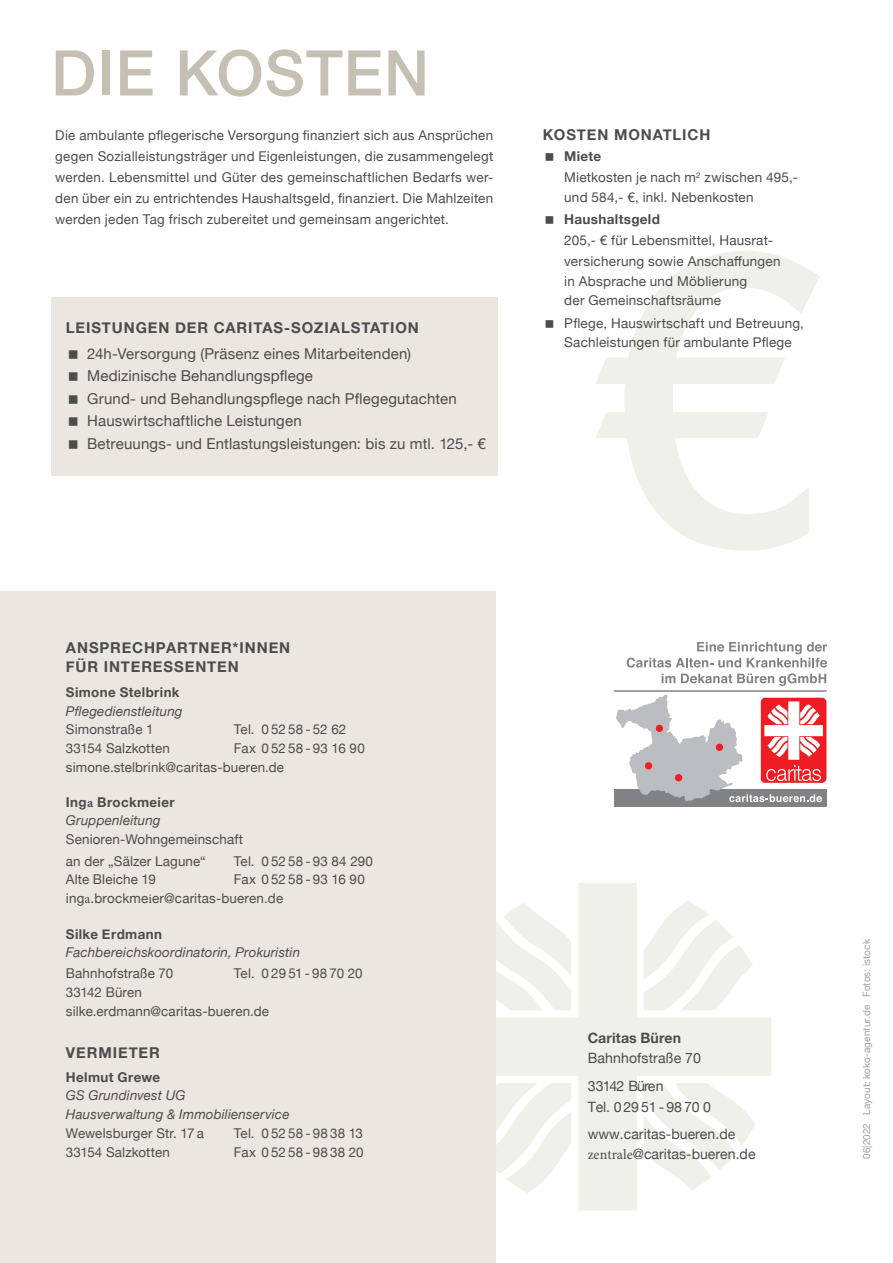
<style>
.page{position:relative;width:893px;height:1263px;background:#fff}
.page>*{position:absolute;margin:0;border:0;box-sizing:border-box;transform-origin:0 0}
.t1{font:500 63px "Helvetica Neue";letter-spacing:.015em;color:#c6bfb3}
.t2{font:15px/22.5px "Helvetica Neue";letter-spacing:.01em;color:#4b4c4d}
.t3{font:700 15px/19.5px "Helvetica Neue";letter-spacing:.06em;color:#4b4c4d}
.t4{font:14.25px/27.9px "Helvetica Neue";color:#4b4c4d}
.t5{font:700 14.25px "Helvetica Neue";letter-spacing:.01em;color:#4b4c4d}
.t6{font:13.5px/21px "Helvetica Neue";letter-spacing:.015em;color:#4b4c4d}
.t7{font:italic 13.5px/18.1px "Helvetica Neue";letter-spacing:.01em;color:#4b4c4d}
.t8{font:700 13.5px "Helvetica Neue";letter-spacing:.025em;color:#4b4c4d}
.t9{font:13.5px "Helvetica Neue";letter-spacing:-.005em;color:#4b4c4d}
.t10{font:10.05px "Helvetica Neue";letter-spacing:.015em;color:#9da1a2}
.s1{font-weight:700}
.s2{font-weight:700;font-style:normal}
.s3{font-family:"Minion Pro";font-weight:700;font-style:normal}
.s4{font-family:"Minion Pro"}
</style>
<div class="page">
<svg style="left:596px;top:251px;width:224px;height:300px"></svg>
<div style="left:51px;top:297px;width:446px;height:179px;background:#eae6e0"></div>
<svg style="left:495px;top:883px;width:276px;height:327px;fill:#f0f0eb"></svg>
<svg style="left:495px;top:1083px;width:76px;height:110px"></svg>
<svg style="left:644px;top:1083px;width:111px;height:108px"></svg>
<svg style="left:495px;top:902px;width:76px;height:108px"></svg>
<svg style="left:644px;top:901px;width:109px;height:109px"></svg>
<div style="left:0;top:591px;width:495px;height:672px;background:#eae6e0"></div>
<hr style="left:614px;top:690px;width:212px;height:2px;background:#808285">
<div style="left:614px;top:790px;width:212px;height:17px;background:#808285"></div>
<svg style="left:616px;top:695px;width:210px;height:107px"></svg>
<svg style="left:627px;top:642px;width:200px;height:25px"></svg>
<svg style="left:662px;top:674px;width:13px;height:9px"></svg>
<svg style="left:681px;top:673px;width:145px;height:13px"></svg>
<h1 class="t1" style="left:51px;top:22px;width:380px">DIE KOSTEN</h1>
<p class="t6" style="left:55px;top:126px;width:439px;text-align:justify">Die ambulante pflegerische Versorgung finanziert sich aus Ansprüchen gegen Sozialleistungsträger und Eigenleistungen, die zusammengelegt werden. Lebensmittel und Güter des gemeinschaftlichen Bedarfs wer&shy;den über ein zu entrichtendes Haushaltsgeld, finanziert. Die Mahlzeiten werden jeden Tag frisch zubereitet und gemeinsam angerichtet.</p>
<p class="t3" style="left:66px;top:319px;width:354px">LEISTUNGEN DER CARITAS-SOZIALSTATION</p>
<p class="t2" style="left:87px;top:343px;width:400px">24h-Versorgung (Präsenz eines Mitarbeitenden)<br>Medizinische Behandlungspflege<br>Grund- und Behandlungspflege nach Pflegegutachten Hauswirtschaftliche Leistungen<br>Betreuungs- und Entlastungsleistungen: bis zu mtl. 125,- €</p>
<p class="t3" style="left:543px;top:125px;width:169px">KOSTEN MONATLICH</p>
<p class="t6" style="left:564px;top:147px;width:235px"><span class="s1">Miete<br></span>Mietkosten je nach m<sup>2</sup> zwischen 495,-</p>
<p class="t6" style="left:564px;top:187px;width:191px">und 584,- €, inkl. Nebenkosten</p>
<p class="t8" style="left:564px;top:209px;width:97px">Haushaltsgeld</p>
<p class="t6" style="left:564px;top:231px;width:218px">205,- € für Lebensmittel, Hausrat&shy;versicherung sowie Anschaffungen</p>
<p class="t6" style="left:564px;top:272px;width:185px;line-height:19.5px">in Absprache und Möblierung der Gemeinschaftsräume</p>
<p class="t6" style="left:564px;top:314px;width:241px;line-height:19.5px">Pflege, Hauswirtschaft und Betreuung,<br>Sachleistungen für ambulante Pflege</p>
<p class="t3" style="left:66px;top:638px;width:226px">ANSPRECHPARTNER*INNEN<br>FÜR INTERESSENTEN</p>
<p class="t8" style="left:66px;top:681px;width:115px">Simone Stelbrink</p>
<p class="t7" style="left:66px;top:702px;width:118px">Pflegedienstleitung</p>
<p class="t6" style="left:66px;top:720px;width:89px">Simonstraße 1</p>
<p class="t6" style="left:234px;top:720px;width:114px">Tel. 0 52 58 - 52 62</p>
<p class="t6" style="left:66px;top:738px;width:105px">33154 Salzkotten</p>
<p class="t6" style="left:66px;top:740px;width:300px;line-height:18.8px;text-indent:168px">Fax 0 52 58 - 93 16 90 simone.stelbrink@caritas-bueren.de</p>
<p class="t7" style="left:66px;top:794px;width:110px"><span class="s2">Ing</span><span class="s3">a</span> <span class="s2">Brockmeier<br></span>Gruppenleitung</p>
<p class="t6" style="left:66px;top:828px;width:179px;line-height:22px">Senioren-Wohngemeinschaft an der „Sälzer Lagune“</p>
<p class="t6" style="left:234px;top:851px;width:141px">Tel. 0 52 58 - 93 84 290</p>
<p class="t6" style="left:66px;top:871px;width:300px;line-height:18.8px;text-indent:168px">Fax 0 52 58 - 93 16 90 ing<span class="s4">a</span>.brockme<span class="s4">i</span>er@caritas-bueren.de</p>
<p class="t8" style="left:66px;top:923px;width:98px">Silke Erdmann</p>
<p class="t7" style="left:66px;top:943px;width:236px">Fachbereichskoordinatorin, Prokuristin</p>
<p class="t6" style="left:66px;top:963px;width:109px">Bahnhofstraße 70</p>
<p class="t9" style="left:234px;top:963px;width:130px">Tel. 0 29 51 - 98 70 20</p>
<p class="t6" style="left:66px;top:983px;width:205px;line-height:18.8px">33142 Büren silke.erdmann@caritas-bueren.de</p>
<p class="t3" style="left:66px;top:1043px;width:95px">VERMIETER</p>
<p class="t8" style="left:66px;top:1066px;width:96px">Helmut Grewe</p>
<p class="t7" style="left:66px;top:1087px;width:225px;line-height:18.8px">GS Grundinvest UG<br>Hausverwaltung &amp; Immobilienservice</p>
<p class="t6" style="left:66px;top:1123px;width:140px">Wewelsburger Str. 17 a</p>
<p class="t6" style="left:234px;top:1123px;width:131px">Tel. 0 52 58 - 98 38 13</p>
<p class="t6" style="left:66px;top:1142px;width:105px">33154 Salzkotten</p>
<p class="t6" style="left:234px;top:1142px;width:131px">Fax 0 52 58 - 98 38 20</p>
<p class="t6" style="left:66px;top:870px;width:92px">Alte Bleiche 19</p>
<p class="t5" style="left:588px;top:1027px;width:95px">Caritas Büren</p>
<p class="t4" style="left:588px;top:1045px;width:115px">Bahnhofstraße 70<br>33142 Büren</p>
<p class="t4" style="left:588px;top:1094px;width:149px;line-height:27px">Tel. 0 29 51 - 98 70 0 www.caritas-bueren.de</p>
<p class="t4" style="left:588px;top:1141px;width:169px"><span class="s4">zentrale</span>@caritas-bueren.de</p>
<p class="t10" style="left:859px;top:1159px;width:221px;rotate:-90deg">06|2022 Layout: koko-agentur.de Fotos: istock</p>
</div>
